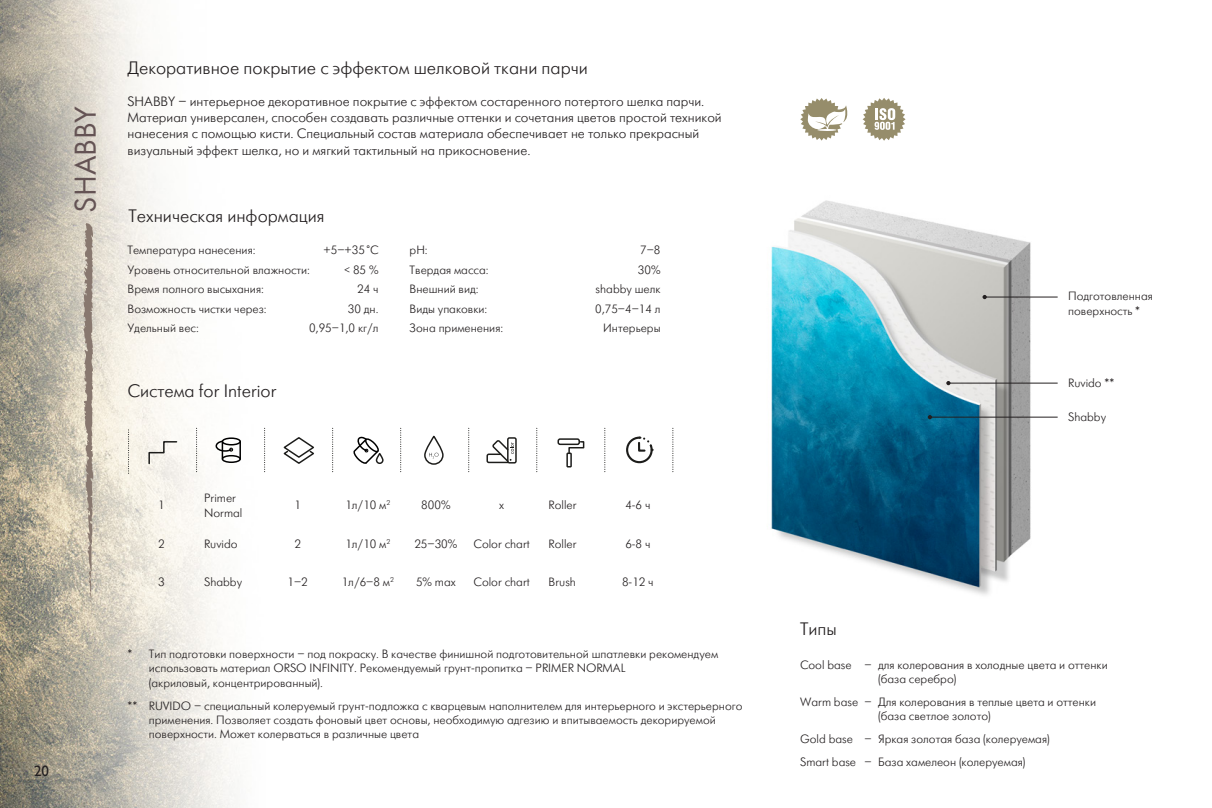
<style>
.page{position:relative;width:1212px;height:808px;background:#fff}
.page>*{position:absolute;margin:0;border:0;box-sizing:border-box;transform-origin:0 0}
.Главный_заголовок{font:31.5px "Futura Book C";color:#645354}
.Стиль_абзаца_1__копи{font:18px "Futuris C";color:#231f20}
.Заголовок{font:18px "Futuris C";color:#231f20}
.t1{font:15px "Gill Sans";color:#231f20}
.Стиль_абзаца_1__копи-2{font:13.5px/16.2px "Futuris C";color:#231f20}
.таблица{font:12px/14.4px "Futuris C";color:#231f20}
.основной_текст__копи{font:12px "Futuris C";color:#231f20}
.основной_текст-мало{font:12px/14.4px "Futuris C";color:#231f20}
</style>
<div class="page">
<img style="left:0;top:0;width:1058px;height:808px">
<img style="left:706px;top:174px;width:341px;height:467px">
<hr style="left:984px;top:297px;width:73px;height:1px;background:#231f20">
<svg style="left:982px;top:295px;width:5px;height:4px"></svg>
<hr style="left:947px;top:383px;width:110px;height:1px;background:#231f20">
<svg style="left:946px;top:381px;width:4px;height:4px"></svg>
<hr style="left:929px;top:417px;width:128px;height:1px;background:#231f20">
<svg style="left:928px;top:415px;width:4px;height:4px"></svg>
<svg style="left:83px;top:222px;width:11px;height:380px;background:#b2a699"></svg>
<svg style="left:568px;top:440px;width:17px;height:15px"></svg>
<div style="left:557px;top:438px;width:23px;height:7px;border:2px solid #1d1d1b;border-radius:2px"></div>
<div style="left:566px;top:452px;width:6px;height:15px;border:2px solid #1d1d1b"></div>
<svg style="left:625px;top:435px;width:29px;height:29px"></svg>
<svg style="left:429px;top:453px;width:9px;height:5px"></svg>
<div style="left:424px;top:436px;width:20px;height:29px;border:1px solid #1d1d1b;border-radius:9px"></div>
<div style="left:507px;top:437px;width:10px;height:26px;border:1px solid #1d1d1b;border-radius:2px"></div>
<svg style="left:486px;top:438px;width:28px;height:26px"></svg>
<svg style="left:148px;top:440px;width:30px;height:25px"></svg>
<svg style="left:282px;top:436px;width:34px;height:29px"></svg>
<svg style="left:239px;top:442px;width:2px;height:16px"></svg>
<div style="left:222px;top:437px;width:19px;height:8px;border:2px solid #000;border-radius:50%"></div>
<div style="left:222px;top:455px;width:19px;height:8px;border:2px solid #000;border-radius:50%"></div>
<svg style="left:215px;top:440px;width:18px;height:18px"></svg>
<div style="left:376px;top:453px;width:8px;height:11px;border:1px solid #1d1d1b;border-radius:3px"></div>
<svg style="left:353px;top:435px;width:27px;height:30px"></svg>
<svg style="left:128px;top:428px;width:1px;height:45px"></svg>
<svg style="left:196px;top:428px;width:1px;height:45px"></svg>
<svg style="left:264px;top:428px;width:1px;height:45px"></svg>
<svg style="left:332px;top:428px;width:1px;height:45px"></svg>
<svg style="left:400px;top:428px;width:1px;height:45px"></svg>
<svg style="left:468px;top:428px;width:1px;height:45px"></svg>
<svg style="left:536px;top:428px;width:1px;height:45px"></svg>
<svg style="left:604px;top:428px;width:1px;height:45px"></svg>
<svg style="left:672px;top:428px;width:1px;height:45px"></svg>
<svg style="left:800px;top:98px;width:47px;height:42px"></svg>
<svg style="left:863px;top:98px;width:42px;height:43px"></svg>
<p class="Главный_заголовок" style="left:68px;top:213px;width:108px;rotate:-90deg">SHABBY</p>
<p class="Стиль_абзаца_1__копи" style="left:128px;top:58px;width:462px">Декоративное покрытие с эффектом шелковой ткани парчи</p>
<p class="Стиль_абзаца_1__копи-2" style="left:128px;top:94px;width:596px">SHABBY – интерьерное декоративное покрытие с эффектом состаренного потертого шелка парчи.<br>Материал универсален, способен создавать различные оттенки и сочетания цветов простой техникой нанесения с помощью кисти. Специальный состав материала обеспечивает не только прекрасный визуальный эффект шелка, но и мягкий тактильный на прикосновение.</p>
<p class="Заголовок" style="left:129px;top:207px;width:197px">Техническая информация</p>
<p class="основной_текст__копи" style="left:128px;top:244px;width:129px">Температура нанесения:</p>
<p class="основной_текст__копи" style="left:324px;top:244px;width:56px">+5–+35°C</p>
<p class="основной_текст__копи" style="left:128px;top:264px;width:184px">Уровень относительной влажности:</p>
<p class="основной_текст__копи" style="left:344px;top:264px;width:36px">&lt; 85 %</p>
<p class="основной_текст__копи" style="left:128px;top:283px;width:138px">Время полного высыхания:</p>
<p class="основной_текст__копи" style="left:357px;top:283px;width:23px">24 ч</p>
<p class="основной_текст__копи" style="left:128px;top:303px;width:141px">Возможность чистки через:</p>
<p class="основной_текст__копи" style="left:348px;top:303px;width:32px">30 дн.</p>
<p class="основной_текст__копи" style="left:128px;top:322px;width:73px">Удельный вес:</p>
<p class="основной_текст__копи" style="left:309px;top:322px;width:71px">0,95–1,0 кг/л</p>
<p class="Заголовок" style="left:128px;top:381px;width:151px">Система for Interior</p>
<p class="основной_текст__копи" style="left:410px;top:244px;width:20px">pH:</p>
<p class="основной_текст__копи" style="left:640px;top:244px;width:22px">7–8</p>
<p class="основной_текст__копи" style="left:410px;top:264px;width:80px">Твердая масса:</p>
<p class="основной_текст__копи" style="left:638px;top:264px;width:24px">30%</p>
<p class="основной_текст__копи" style="left:410px;top:283px;width:70px">Внешний вид:</p>
<p class="основной_текст__копи" style="left:596px;top:283px;width:66px">shabby шелк</p>
<p class="основной_текст__копи" style="left:410px;top:303px;width:79px">Виды упаковки:</p>
<p class="основной_текст__копи" style="left:595px;top:303px;width:67px">0,75–4–14 л</p>
<p class="основной_текст__копи" style="left:410px;top:322px;width:95px">Зона применения:</p>
<p class="основной_текст__копи" style="left:603px;top:322px;width:59px">Интерьеры</p>
<p class="t1" style="left:34px;top:762px;width:16px">20</p>
<p class="таблица" style="left:158px;top:498px;width:8px">1</p>
<p class="таблица" style="left:204px;top:491px;width:40px">Primer<br>Normal</p>
<p class="таблица" style="left:294px;top:498px;width:8px">1</p>
<p class="таблица" style="left:345px;top:498px;width:46px">1л/10 м<sup>2</sup></p>
<p class="таблица" style="left:421px;top:498px;width:31px">800%</p>
<p class="таблица" style="left:499px;top:498px;width:7px">x</p>
<p class="таблица" style="left:549px;top:498px;width:30px">Roller</p>
<p class="таблица" style="left:625px;top:498px;width:27px">4-6 ч</p>
<p class="таблица" style="left:158px;top:537px;width:8px">2</p>
<p class="таблица" style="left:204px;top:537px;width:35px">Ruvido</p>
<p class="таблица" style="left:294px;top:537px;width:8px">2</p>
<p class="таблица" style="left:345px;top:537px;width:46px">1л/10 м<sup>2</sup></p>
<p class="таблица" style="left:414px;top:537px;width:44px">25–30%</p>
<p class="таблица" style="left:474px;top:537px;width:58px">Color chart</p>
<p class="таблица" style="left:549px;top:537px;width:30px">Roller</p>
<p class="таблица" style="left:625px;top:537px;width:27px">6-8 ч</p>
<p class="таблица" style="left:158px;top:575px;width:8px">3</p>
<p class="таблица" style="left:204px;top:575px;width:39px">Shabby</p>
<p class="таблица" style="left:287px;top:575px;width:22px">1–2</p>
<p class="таблица" style="left:342px;top:575px;width:54px">1л/6–8 м<sup>2</sup></p>
<p class="основной_текст__копи" style="left:416px;top:576px;width:41px">5% max</p>
<p class="таблица" style="left:474px;top:575px;width:58px">Color chart</p>
<p class="таблица" style="left:549px;top:575px;width:29px">Brush</p>
<p class="таблица" style="left:622px;top:575px;width:33px">8-12 ч</p>
<p class="таблица" style="left:149px;top:647px;width:571px;text-indent:-21px">* Тип подготовки поверхности – под покраску. В качестве финишной подготовительной шпатлевки рекомендуем использовать материал ORSO INFINITY. Рекомендуемый грунт-пропитка – PRIMER NORMAL<br>(акриловый, концентрированный).</p>
<p class="таблица" style="left:149px;top:698px;width:595px;text-indent:-21px">** RUVIDO – специальный колеруемый грунт-подложка c кварцевым наполнителем для интерьерного и экстерьерного применения. Позволяет создать фоновый цвет основы, необходимую адгезию и впитываемость декорируемой поверхности. Может колерваться в различные цвета</p>
<p class="таблица" style="left:1068px;top:289px;width:86px">Подготовленная поверхность *</p>
<p class="таблица" style="left:1068px;top:376px;width:48px">Ruvido **</p>
<p class="таблица" style="left:1068px;top:410px;width:39px">Shabby</p>
<p class="Заголовок" style="left:800px;top:620px;width:38px">Типы</p>
<p class="основной_текст-мало" style="left:878px;top:657px;width:231px;text-indent:-78px">Cool base – для колерования в холодные цвета и оттенки (база серебро)</p>
<p class="основной_текст-мало" style="left:878px;top:695px;width:219px;text-indent:-78px">Warm base – Для колерования в теплые цвета и оттенки (база светлое золото)</p>
<p class="основной_текст-мало" style="left:800px;top:732px;width:251px">Gold base – Яркая золотая база (колеруемая)</p>
<p class="основной_текст-мало" style="left:800px;top:755px;width:227px">Smart base – База хамелеон (колеруемая)</p>
</div>
